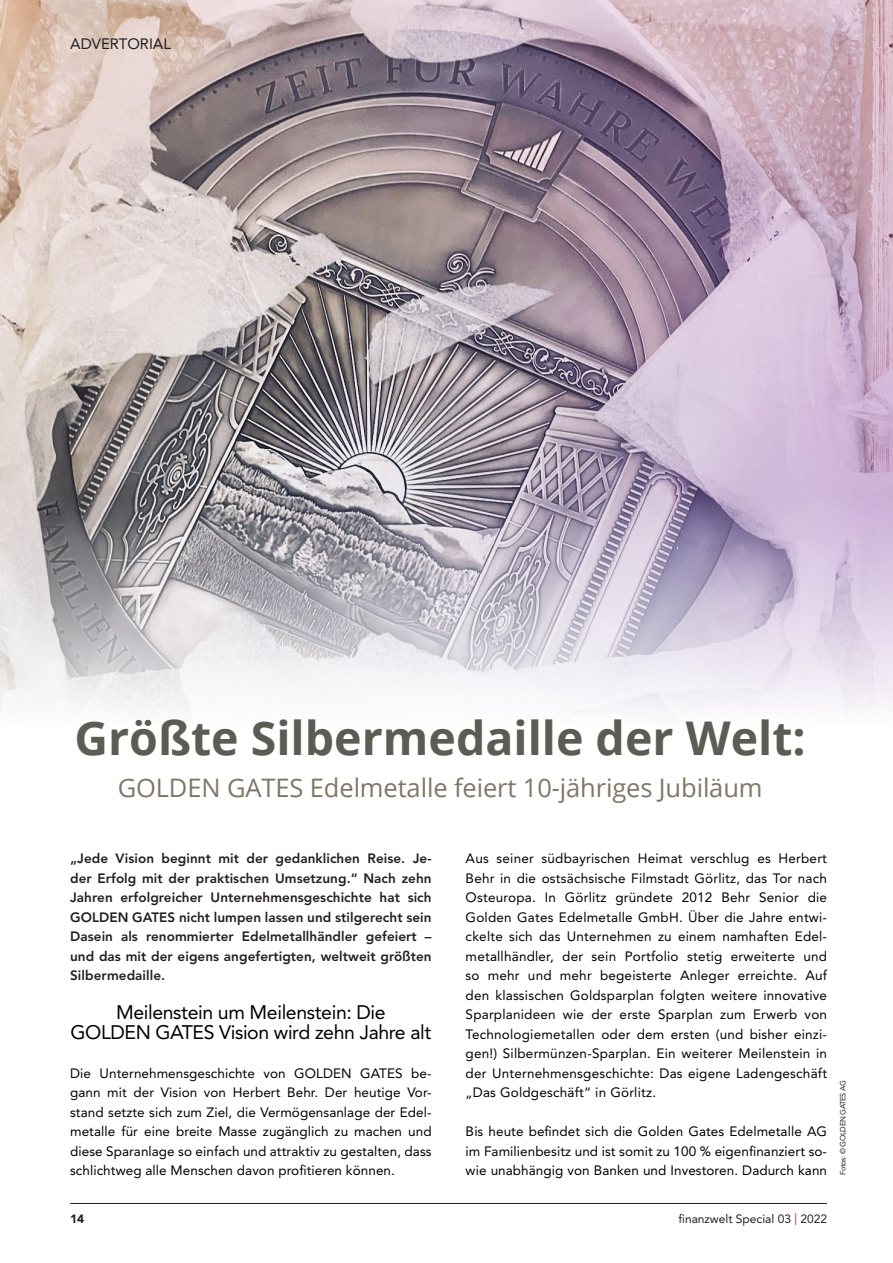
<style>
.page{position:relative;width:893px;height:1263px;background:#fff}
.page>*{position:absolute;margin:0;border:0;box-sizing:border-box;transform-origin:0 0}
.t1{font:700 46.5px "Open Sans";color:#5a5d54}
.t2{font:25.5px "Open Sans";letter-spacing:-.005em;color:#807666}
.Fließtext_-_Standard{font:19.5px/19.5px "Avenir LT Std";letter-spacing:-.02em;color:#000001;text-align:center}
.t3{font:15px "Avenir LT Std";color:#231f20}
.Fließtext_-_Standard-2{font:13.5px/19.5px "Avenir LT Std";letter-spacing:.005em;color:#000001;text-align:justify}
.Fließtext_-_Standard-3{font:800 13.5px/19.5px "Avenir LT Std";letter-spacing:.005em;color:#231f20;text-align:justify}
.t4{font:12px "Avenir LT Std";color:#231f20}
.t5{font:900 12px "Avenir LT Std";color:#231f20}
.t6{font:7.5px "Avenir LT Std";letter-spacing:-.04em;color:#231f20}
.s1{color:#ee1d23}
</style>
<div class="page">
<img style="left:0;top:0;width:893px;height:714px">
<hr style="left:70px;top:1203px;width:757px;height:1px;background:#231f20">
<p class="t3" style="left:70px;top:35px;width:102px">ADVERTORIAL</p>
<p class="t1" style="left:74px;top:705px;width:733px">Größte Silbermedaille der Welt:</p>
<p class="t2" style="left:118px;top:770px;width:646px">GOLDEN GATES Edelmetalle feiert 10-jähriges Jubiläum</p>
<p class="Fließtext_-_Standard-3" style="left:70px;top:849px;width:363px">„Jede Vision beginnt mit der gedanklichen Reise. Je&shy;der Erfolg mit der praktischen Umsetzung.“ Nach zehn Jahren erfolgreicher Unternehmensgeschichte hat sich GOLDEN GATES nicht lumpen lassen und stilgerecht sein Dasein als renommierter Edelmetallhändler gefeiert – und das mit der eigens angefertigten, weltweit größten Silbermedaille.</p>
<p class="Fließtext_-_Standard" style="left:70px;top:1003px;width:362px">Meilenstein um Meilenstein: Die<br>GOLDEN GATES Vision wird zehn Jahre alt</p>
<p class="Fließtext_-_Standard-2" style="left:70px;top:1063px;width:363px">Die Unternehmensgeschichte von GOLDEN GATES be&shy;gann mit der Vision von Herbert Behr. Der heutige Vor&shy;stand setzte sich zum Ziel, die Vermögensanlage der Edel&shy;metalle für eine breite Masse zugänglich zu machen und diese Sparanlage so einfach und attraktiv zu gestalten, dass schlichtweg alle Menschen davon profitieren können.</p>
<p class="Fließtext_-_Standard-2" style="left:466px;top:849px;width:363px">Aus seiner südbayrischen Heimat verschlug es Herbert Behr in die ostsächsische Filmstadt Görlitz, das Tor nach Osteuropa. In Görlitz gründete 2012 Behr Senior die Golden Gates Edelmetalle GmbH. Über die Jahre entwi&shy;ckelte sich das Unternehmen zu einem namhaften Edel&shy;metallhändler, der sein Portfolio stetig erweiterte und so mehr und mehr begeisterte Anleger erreichte. Auf den klassischen Goldsparplan folgten weitere innovative Sparplanideen wie der erste Sparplan zum Erwerb von Technologiemetallen oder dem ersten (und bisher einzi&shy;gen!) Silbermünzen-Sparplan. Ein weiterer Meilenstein in der Unternehmensgeschichte: Das eigene Ladengeschäft „Das Goldgeschäft“ in Görlitz.</p>
<p class="Fließtext_-_Standard-2" style="left:466px;top:1122px;width:363px">Bis heute befindet sich die Golden Gates Edelmetalle AG im Familienbesitz und ist somit zu 100 % eigenfinanziert so&shy;wie unabhängig von Banken und Investoren. Dadurch kann</p>
<p class="t6" style="left:838px;top:1175px;width:96px;rotate:-90deg">Fotos: © GOLDEN GATES AG</p>
<p class="t5" style="left:70px;top:1212px;width:16px">14</p>
<p class="t4" style="left:679px;top:1212px;width:150px">finanzwelt Special 03 <span class="s1">|</span> 2022</p>
</div>
